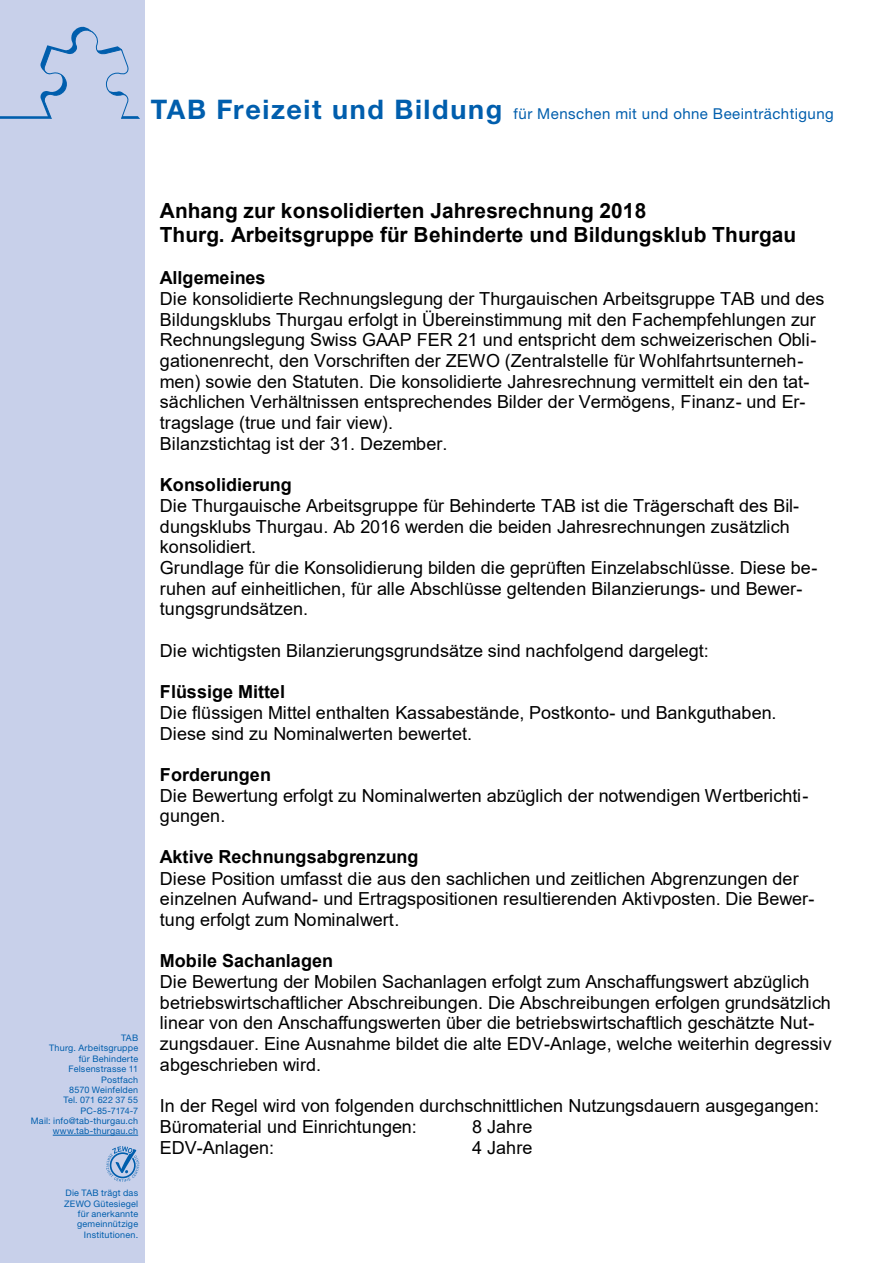
<style>
.page{position:relative;width:893px;height:1263px;background:#fff}
.page>*{position:absolute;margin:0;border:0;box-sizing:border-box;transform-origin:0 0}
.t1{font:700 20.85px/24.2px "Arial";letter-spacing:.005em;color:#000}
.t2{font:18px/20.7px "Arial";letter-spacing:.005em;color:#000}
.t3{font:700 18px "Arial";color:#000}
.t4{font:15px "Helvetica Neue LT Std";letter-spacing:.03em;color:#005ead}
.t5{font:9px/10.4px "Helvetica Neue LT Std";letter-spacing:.025em;color:#005ead;text-align:right}
.s1{font-weight:700;font-size:27px}
</style>
<div class="page">
<div style="left:0;top:0;width:145px;height:1263px;background:#c8d0ea"></div>
<hr style="left:53px;top:1135px;width:85px;height:1px;background:#005ead">
<svg style="left:106px;top:1146px;width:33px;height:36px"></svg>
<svg style="left:0;top:27px;width:140px;height:92px"></svg>
<p class="t4" style="left:151px;top:105px;width:684px"><span class="s1">TAB Freizeit und Bildung</span> für Menschen mit und ohne Beeinträchtigung</p>
<p class="t5" style="left:31px;top:1032px;width:109px">TAB<br>Thurg. Arbeitsgruppe<br>für Behinderte<br>Felsenstrasse 11<br>Postfach<br>8570 Weinfelden<br>Tel. 071 622 37 55<br>PC-85-7174-7<br>Mail: info@tab-thurgau.ch www.tab-thurgau.ch</p>
<p class="t5" style="left:64px;top:1188px;width:75px">Die TAB trägt das<br>ZEWO Gütesiegel für anerkannte gemeinnützige<br>Institutionen.</p>
<p class="t1" style="left:160px;top:199px;width:638px">Anhang zur konsolidierten Jahresrechnung 2018<br>Thurg. Arbeitsgruppe für Behinderte und Bildungsklub Thurgau</p>
<p class="t3" style="left:160px;top:265px;width:107px">Allgemeines</p>
<p class="t2" style="left:160px;top:288px;width:666px">Die konsolidierte Rechnungslegung der Thurgauischen Arbeitsgruppe TAB und des Bildungsklubs Thurgau erfolgt in Übereinstimmung mit den Fachempfehlungen zur Rechnungslegung Swiss GAAP FER 21 und entspricht dem schweizerischen Obli&shy;gationenrecht, den Vorschriften der ZEWO (Zentralstelle für Wohlfahrtsunterneh&shy;men) sowie den Statuten. Die konsolidierte Jahresrechnung vermittelt ein den tat&shy;sächlichen Verhältnissen entsprechendes Bilder der Vermögens, Finanz- und Er&shy;tragslage (true und fair view).<br>Bilanzstichtag ist der 31. Dezember.</p>
<p class="t3" style="left:160px;top:472px;width:133px">Konsolidierung</p>
<p class="t2" style="left:160px;top:495px;width:659px">Die Thurgauische Arbeitsgruppe für Behinderte TAB ist die Trägerschaft des Bil&shy;dungsklubs Thurgau. Ab 2016 werden die beiden Jahresrechnungen zusätzlich konsolidiert.<br>Grundlage für die Konsolidierung bilden die geprüften Einzelabschlüsse. Diese be&shy;ruhen auf einheitlichen, für alle Abschlüsse geltenden Bilanzierungs- und Bewer&shy;tungsgrundsätzen.</p>
<p class="t2" style="left:160px;top:640px;width:550px">Die wichtigsten Bilanzierungsgrundsätze sind nachfolgend dargelegt:</p>
<p class="t3" style="left:160px;top:679px;width:127px">Flüssige Mittel</p>
<p class="t2" style="left:160px;top:702px;width:618px">Die flüssigen Mittel enthalten Kassabestände, Postkonto- und Bankguthaben.<br>Diese sind zu Nominalwerten bewertet.</p>
<p class="t3" style="left:160px;top:762px;width:113px">Forderungen</p>
<p class="t2" style="left:160px;top:785px;width:650px">Die Bewertung erfolgt zu Nominalwerten abzüglich der notwendigen Wertberichti&shy;gungen.</p>
<p class="t3" style="left:160px;top:844px;width:260px">Aktive Rechnungsabgrenzung</p>
<p class="t2" style="left:160px;top:868px;width:656px">Diese Position umfasst die aus den sachlichen und zeitlichen Abgrenzungen der einzelnen Aufwand- und Ertragspositionen resultierenden Aktivposten. Die Bewer&shy;tung erfolgt zum Nominalwert.</p>
<p class="t3" style="left:160px;top:948px;width:175px">Mobile Sachanlagen</p>
<p class="t2" style="left:160px;top:971px;width:673px">Die Bewertung der Mobilen Sachanlagen erfolgt zum Anschaffungswert abzüglich betriebswirtschaftlicher Abschreibungen. Die Abschreibungen erfolgen grundsätzlich linear von den Anschaffungswerten über die betriebswirtschaftlich geschätzte Nut&shy;zungsdauer. Eine Ausnahme bildet die alte EDV-Anlage, welche weiterhin degressiv abgeschrieben wird.</p>
<p class="t2" style="left:160px;top:1095px;width:661px">In der Regel wird von folgenden durchschnittlichen Nutzungsdauern ausgegangen:<br>Büromaterial und Einrichtungen:</p>
<p class="t2" style="left:472px;top:1116px;width:62px">8 Jahre</p>
<p class="t2" style="left:160px;top:1137px;width:116px">EDV-Anlagen:</p>
<p class="t2" style="left:472px;top:1137px;width:62px">4 Jahre</p>
</div>
